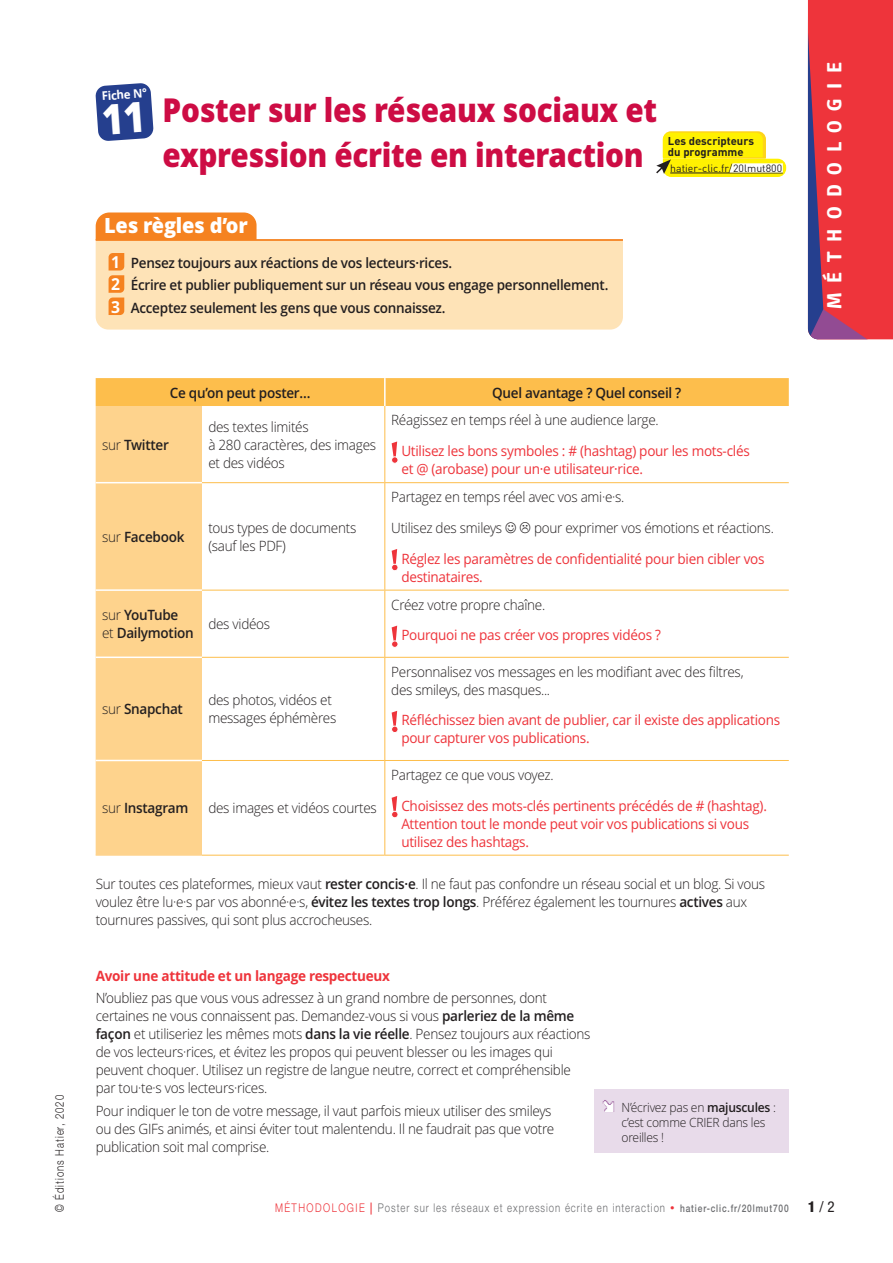
<style>
.page{position:relative;width:893px;height:1263px;background:#fff}
.page>*{position:absolute;margin:0;border:0;box-sizing:border-box;transform-origin:0 0}
.t1{font:800 33px/45px "Open Sans";letter-spacing:-.01em;color:#cd0c44;scale:.9 1}
.t2{font:800 21px "Open Sans";letter-spacing:-.01em;color:#fff;scale:.95 1}
.t3{font:700 21px "Info Text";letter-spacing:.415em;color:#fff;scale:1.1 1}
.t4{font:condensed 15px "Helvetica Neue LT Std";color:#231f20}
.t5{font:300 14.25px/18px "Open Sans";letter-spacing:-.02em;color:#231f20;scale:.95 1}
.t6{font:14.25px/18px "Open Sans";letter-spacing:-.02em;color:#ee343b;scale:.95 1}
.t7{font:600 14.25px/22.2px "Open Sans";letter-spacing:-.02em;color:#231f20;scale:.95 1}
.t8{font:700 14.25px "Open Sans";letter-spacing:-.02em;color:#ee343b;scale:.95 1}
.t9{font:300 12.75px/15px "Open Sans";letter-spacing:-.02em;color:#231f20;scale:.95 1}
.t10{font:300 12px "Helvetica Neue LT Std";letter-spacing:.1em;color:#6c6d70;scale:.8 1}
.t11{font:300 12px "Helvetica Neue LT Std";letter-spacing:.1em;color:#231f20;scale:.8 1}
.t12{font:700 12px "Open Sans";color:#fff;scale:.95 1}
.t13{font:700 11.25px/11.2px "DINOT";color:#231f20}
.t14{font:10.5px "DINOT";color:#231f20}
.s1{font-weight:700;font-size:16.5px;color:#fff}
.s2{font-weight:300}
.s3{font-weight:600}
.s4{font-family:"Fleches Left Right";font-weight:400;font-size:16.5px;color:#a26aa4}
.s5{color:#ee343b}
.s6{font-weight:500;color:#ee343b}
.s7{font-size:9px;color:#ee343b}
.s8{font-weight:500;font-size:10.5px}
.s9{font-weight:800}
</style>
<div class="page">
<svg style="left:808px;top:0;width:85px;height:339px;background:#da3544"></svg>
<div style="left:96px;top:241px;width:527px;height:89px;background:#fee3b7"></div>
<svg style="left:109px;top:253px;width:15px;height:62px"></svg>
<div style="left:96px;top:212px;width:161px;height:27px;background:#f58220"></div>
<hr style="left:96px;top:239px;width:527px;height:2px;background:#f58220">
<div style="left:96px;top:378px;width:693px;height:28px;background:#fdbe4c"></div>
<div style="left:96px;top:406px;width:106px;height:449px;background:#fed38d"></div>
<hr style="left:384px;top:378px;width:2px;height:28px;background:#fff">
<hr style="left:96px;top:482px;width:106px;height:1px;background:#fff">
<hr style="left:96px;top:589px;width:106px;height:2px;background:#fff">
<hr style="left:96px;top:656px;width:106px;height:2px;background:#fff">
<hr style="left:96px;top:760px;width:106px;height:1px;background:#fff">
<hr style="left:384px;top:406px;width:1px;height:76px;background:#fdbe4c">
<hr style="left:202px;top:482px;width:183px;height:1px;background:#fdbe4c">
<hr style="left:385px;top:482px;width:404px;height:1px;background:#fdbe4c">
<hr style="left:384px;top:483px;width:1px;height:107px;background:#fdbe4c">
<hr style="left:202px;top:590px;width:183px;height:1px;background:#fdbe4c">
<hr style="left:385px;top:590px;width:404px;height:1px;background:#fdbe4c">
<hr style="left:384px;top:590px;width:1px;height:67px;background:#fdbe4c">
<hr style="left:202px;top:657px;width:183px;height:1px;background:#fdbe4c">
<hr style="left:385px;top:657px;width:404px;height:1px;background:#fdbe4c">
<hr style="left:384px;top:658px;width:1px;height:102px;background:#fdbe4c">
<hr style="left:202px;top:760px;width:183px;height:1px;background:#fdbe4c">
<hr style="left:385px;top:760px;width:404px;height:1px;background:#fdbe4c">
<hr style="left:384px;top:761px;width:1px;height:94px;background:#fdbe4c">
<hr style="left:202px;top:855px;width:183px;height:1px;background:#fdbe4c">
<hr style="left:385px;top:855px;width:404px;height:1px;background:#fdbe4c">
<hr style="left:96px;top:855px;width:106px;height:1px;background:#fed38d">
<svg style="left:392px;top:441px;width:6px;height:21px"></svg>
<div style="left:391px;top:456px;width:7px;height:8px;border:1px solid #fff;border-radius:50%"></div>
<svg style="left:392px;top:549px;width:5px;height:15px"></svg>
<div style="left:392px;top:564px;width:6px;height:7px;background:#ee343b;border-radius:50%"></div>
<div style="left:391px;top:564px;width:7px;height:7px;border:1px solid #fff;border-radius:50%"></div>
<svg style="left:392px;top:626px;width:6px;height:20px"></svg>
<div style="left:391px;top:640px;width:7px;height:8px;border:1px solid #fff;border-radius:50%"></div>
<svg style="left:392px;top:711px;width:6px;height:20px"></svg>
<div style="left:391px;top:726px;width:7px;height:7px;border:1px solid #fff;border-radius:50%"></div>
<svg style="left:392px;top:796px;width:5px;height:15px"></svg>
<div style="left:392px;top:811px;width:6px;height:7px;background:#ee343b;border-radius:50%"></div>
<div style="left:391px;top:811px;width:7px;height:7px;border:1px solid #fff;border-radius:50%"></div>
<div style="left:594px;top:1090px;width:195px;height:63px;background:#e8dbea"></div>
<svg style="left:656px;top:131px;width:130px;height:46px"></svg>
<svg style="left:95px;top:83px;width:59px;height:58px;background:#42589d"></svg>
<p class="t11" style="left:52px;top:1212px;width:148px;rotate:-90deg">© Éditions Hatier, 2020</p>
<p class="t12" style="left:101px;top:87px;width:49px;rotate:-4deg">Fiche N°</p>
<h1 class="t1" style="left:163px;top:85px;width:551px">Poster sur les réseaux sociaux et expression écrite en interaction</h1>
<p class="t13" style="left:668px;top:135px;width:88px">Les descripteurs du programme</p>
<p class="t14" style="left:670px;top:161px;width:113px">hatier-clic.fr/ 20lmut800</p>
<h2 class="t2" style="left:104px;top:209px;width:153px">Les règles d’or</h2>
<p class="t7" style="left:111px;top:252px;width:525px"><span class="s1">1</span> Pensez toujours aux réactions de vos lecteurs·rices.<br><span class="s1">2</span> Écrire et publier publiquement sur un réseau vous engage personnellement.<br><span class="s1">3</span> Acceptez seulement les gens que vous connaissez.</p>
<h2 class="t3" style="left:822px;top:309px;width:227px;rotate:-90deg">MÉTHODOLOGIE</h2>
<p class="t7" style="left:170px;top:381px;width:150px">Ce qu’on peut poster…</p>
<p class="t7" style="left:492px;top:381px;width:201px">Quel avantage ? Quel conseil ?</p>
<p class="t7" style="left:102px;top:433px;width:72px"><span class="s2">sur</span> Twitter</p>
<p class="t5" style="left:208px;top:417px;width:178px">des textes limités<br>à 280 caractères, des images et des vidéos</p>
<p class="t5" style="left:391px;top:411px;width:283px">Réagissez en temps réel à une audience large.</p>
<p class="t6" style="left:401px;top:442px;width:368px">Utilisez les bons symboles : # (hashtag) pour les mots-clés et @ (arobase) pour un·e utilisateur·rice.</p>
<p class="t7" style="left:102px;top:525px;width:88px"><span class="s2">sur</span> Facebook</p>
<p class="t5" style="left:208px;top:518px;width:157px">tous types de documents (sauf les PDF)</p>
<p class="t7" style="left:102px;top:606px;width:98px;line-height:18px"><span class="s2">sur</span> YouTube<br><span class="s2">et</span> Dailymotion</p>
<p class="t5" style="left:208px;top:615px;width:67px">des vidéos</p>
<p class="t7" style="left:102px;top:698px;width:87px"><span class="s2">sur</span> Snapchat</p>
<p class="t5" style="left:208px;top:691px;width:136px">des photos, vidéos et messages éphémères</p>
<p class="t5" style="left:391px;top:481px;width:247px;line-height:30.8px">Partagez en temps réel avec vos ami·e·s.<br>Utilisez des smileys</p>
<p class="t5" style="left:534px;top:518px;width:254px">pour exprimer vos émotions et réactions.</p>
<p class="t6" style="left:401px;top:549px;width:384px">Réglez les paramètres de confidentialité pour bien cibler vos destinataires.</p>
<p class="t5" style="left:391px;top:595px;width:164px">Créez votre propre chaîne.</p>
<p class="t6" style="left:401px;top:626px;width:275px">Pourquoi ne pas créer vos propres vidéos ?</p>
<p class="t5" style="left:391px;top:662px;width:372px">Personnalisez vos messages en les modifiant avec des filtres, des smileys, des masques...</p>
<p class="t6" style="left:401px;top:711px;width:400px">Réfléchissez bien avant de publier, car il existe des applications pour capturer vos publications.</p>
<p class="t5" style="left:391px;top:765px;width:172px">Partagez ce que vous voyez.</p>
<p class="t6" style="left:401px;top:796px;width:386px">Choisissez des mots-clés pertinents précédés de # (hashtag).<br>Attention tout le monde peut voir vos publications si vous utilisez des hashtags.</p>
<p class="t5" style="left:96px;top:874px;width:706px">Sur toutes ces plateformes, mieux vaut <span class="s3">rester concis·e</span>. Il ne faut pas confondre un réseau social et un blog. Si vous voulez être lu·e·s par vos abonné·e·s, <span class="s3">évitez les textes trop longs</span>. Préférez également les tournures <span class="s3">actives</span> aux tournures passives, qui sont plus accrocheuses.</p>
<p class="t7" style="left:102px;top:797px;width:92px"><span class="s2">sur</span> Instagram</p>
<p class="t5" style="left:208px;top:799px;width:179px">des images et vidéos courtes</p>
<p class="t8" style="left:96px;top:966px;width:311px">Avoir une attitude et un langage respectueux</p>
<p class="t5" style="left:96px;top:989px;width:522px">N’oubliez pas que vous vous adressez à un grand nombre de personnes, dont certaines ne vous connaissent pas. Demandez-vous si vous <span class="s3">parleriez de la même façon</span> et utiliseriez les mêmes mots <span class="s3">dans la vie réelle</span>. Pensez toujours aux réactions de vos lecteurs·rices, et évitez les propos qui peuvent blesser ou les images qui peuvent choquer. Utilisez un registre de langue neutre, correct et compréhensible par tou·te·s vos lecteurs·rices.</p>
<p class="t5" style="left:96px;top:1101px;width:484px">Pour indiquer le ton de votre message, il vaut parfois mieux utiliser des smileys ou des GIFs animés, et ainsi éviter tout malentendu. Il ne faudrait pas que votre publication soit mal comprise.</p>
<p class="t9" style="left:621px;top:1099px;width:164px;text-indent:-19px"><span class="s4">n</span> N’écrivez pas en <span class="s3">majuscules</span> : c’est comme CRIER dans les oreilles !</p>
<p class="t10" style="left:275px;top:1200px;width:644px"><span class="s5">MÉTHODOLOGIE</span> <span class="s6">|</span> Poster sur les réseaux et expression écrite en interaction <span class="s7">•</span> <span class="s8">hatier-clic.fr/20lmut700</span></p>
<p class="t4" style="left:808px;top:1198px;width:28px"><span class="s9">1</span> / 2</p>
</div>
